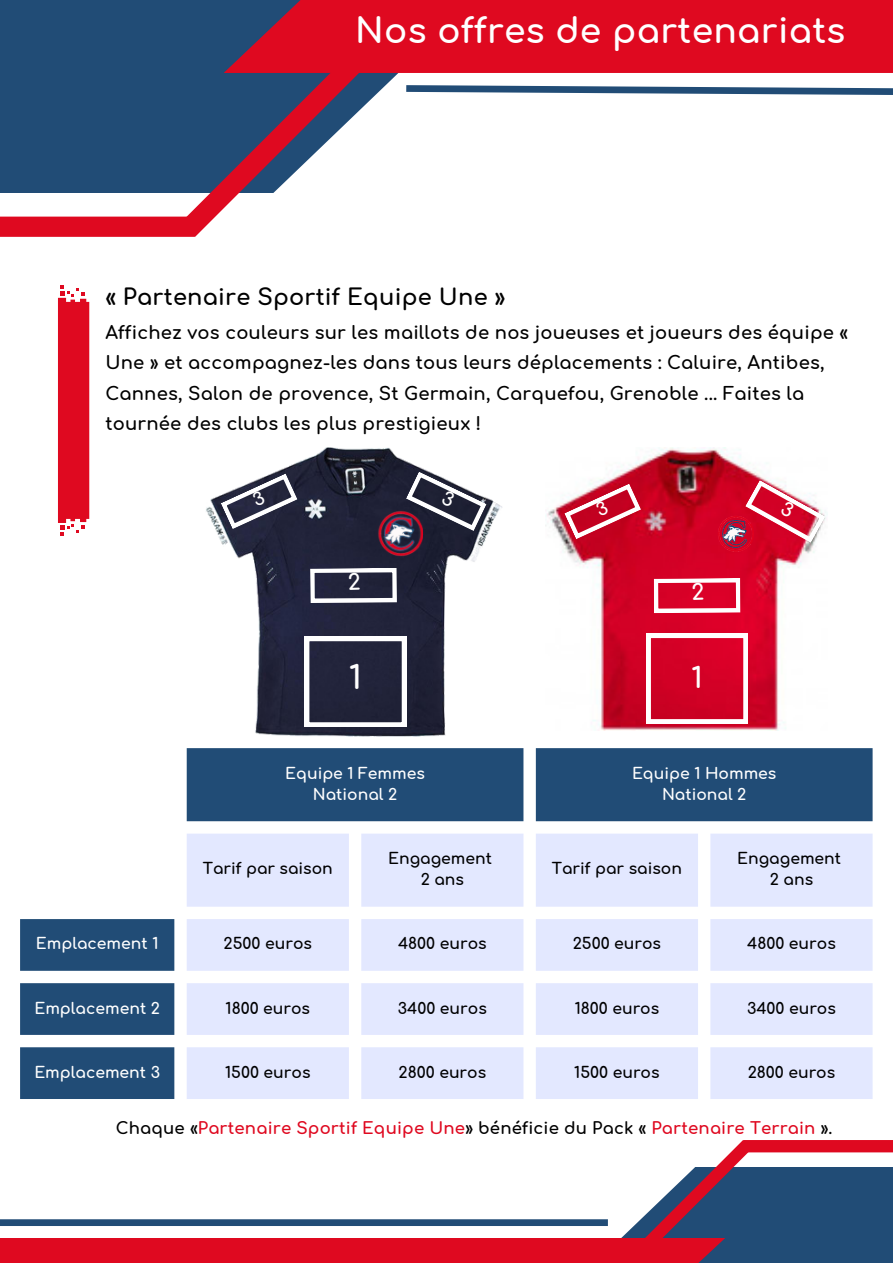
<style>
.page{position:relative;width:893px;height:1264px;background:#fff}
.page>*{position:absolute;margin:0;border:0;box-sizing:border-box;transform-origin:0 0}
.t1{font:700 34.5px "Comfortaa";letter-spacing:.01em;color:#fff}
.t2{font:700 32.25px "Comfortaa";color:#fff}
.t3{font:700 28.5px "Comfortaa";color:#fff}
.t4{font:700 22.5px "Comfortaa";letter-spacing:.01em;color:#000}
.t5{font:700 18px/30.3px "Comfortaa";letter-spacing:.01em;color:#000}
.t6{font:700 16.5px "Comfortaa";letter-spacing:.01em;color:#df0920}
.t7{font:700 15.6px "Comfortaa";color:#000}
.t8{font:700 15.6px "Comfortaa";color:#fff}
.s1{color:#000}
</style>
<div class="page">
<div style="left:0;top:0;width:516px;height:193px;background:#214c76"></div>
<div style="left:0;top:216px;width:195px;height:21px;background:#df0920"></div>
<div style="left:743px;top:1139px;width:149px;height:13px;background:#df0920"></div>
<svg style="left:495px;top:82px;width:397px;height:17px"></svg>
<div style="left:547px;top:1166px;width:345px;height:96px;background:#214c76"></div>
<div style="left:0;top:1219px;width:608px;height:6px;background:#214c76"></div>
<svg style="left:159px;top:73px;width:336px;height:164px"></svg>
<svg style="left:560px;top:1139px;width:204px;height:98px"></svg>
<div style="left:224px;top:0;width:668px;height:73px;background:#df0920"></div>
<div style="left:0;top:1237px;width:725px;height:25px;background:#df0920"></div>
<svg style="left:58px;top:285px;width:31px;height:250px;background:#e22035"></svg>
<svg style="left:20px;top:748px;width:852px;height:350px;fill:#214c76"></svg>
<svg style="left:187px;top:833px;width:685px;height:265px;fill:#e3e8ff"></svg>
<img style="left:206px;top:448px;width:296px;height:288px">
<svg style="left:305px;top:636px;width:101px;height:90px"></svg>
<img style="left:545px;top:448px;width:281px;height:282px">
<svg style="left:646px;top:633px;width:101px;height:90px"></svg>
<img style="left:717px;top:512px;width:36px;height:44px">
<svg style="left:221px;top:473px;width:76px;height:56px"></svg>
<svg style="left:406px;top:471px;width:80px;height:60px"></svg>
<svg style="left:310px;top:568px;width:87px;height:35px"></svg>
<svg style="left:564px;top:483px;width:77px;height:56px"></svg>
<svg style="left:745px;top:480px;width:80px;height:62px"></svg>
<svg style="left:653px;top:578px;width:87px;height:35px"></svg>
<p class="t1" style="left:355px;top:13px;width:491px">Nos offres de partenariats</p>
<p class="t4" style="left:105px;top:285px;width:401px">« Partenaire Sportif Equipe Une »</p>
<p class="t5" style="left:105px;top:318px;width:744px">Affichez vos couleurs sur les maillots de nos joueuses et joueurs des équipe « Une » et accompagnez-les dans tous leurs déplacements : Caluire, Antibes, Cannes, Salon de provence, St Germain, Carquefou, Grenoble ... Faites la tournée des clubs les plus prestigieux !</p>
<p class="t2" style="left:349px;top:660px;width:14px">1</p>
<p class="t3" style="left:691px;top:662px;width:13px">1</p>
<p class="t8" style="left:285px;top:764px;width:141px">Equipe 1 Femmes</p>
<p class="t8" style="left:313px;top:786px;width:86px">National 2</p>
<p class="t8" style="left:632px;top:764px;width:146px">Equipe 1 Hommes</p>
<p class="t8" style="left:662px;top:786px;width:86px">National 2</p>
<p class="t7" style="left:203px;top:860px;width:132px">Tarif par saison</p>
<p class="t7" style="left:388px;top:850px;width:105px">Engagement</p>
<p class="t7" style="left:420px;top:871px;width:45px">2 ans</p>
<p class="t7" style="left:552px;top:860px;width:132px">Tarif par saison</p>
<p class="t7" style="left:737px;top:850px;width:105px">Engagement</p>
<p class="t7" style="left:769px;top:871px;width:45px">2 ans</p>
<p class="t8" style="left:36px;top:935px;width:124px">Emplacement 1</p>
<p class="t7" style="left:224px;top:935px;width:90px">2500 euros</p>
<p class="t7" style="left:398px;top:935px;width:90px">4800 euros</p>
<p class="t7" style="left:572px;top:935px;width:90px">2500 euros</p>
<p class="t7" style="left:747px;top:935px;width:90px">4800 euros</p>
<p class="t8" style="left:34px;top:999px;width:127px">Emplacement 2</p>
<p class="t7" style="left:225px;top:999px;width:86px">1800 euros</p>
<p class="t7" style="left:398px;top:999px;width:90px">3400 euros</p>
<p class="t7" style="left:574px;top:999px;width:86px">1800 euros</p>
<p class="t7" style="left:747px;top:999px;width:90px">3400 euros</p>
<p class="t8" style="left:34px;top:1063px;width:127px">Emplacement 3</p>
<p class="t7" style="left:225px;top:1063px;width:87px">1500 euros</p>
<p class="t7" style="left:398px;top:1063px;width:89px">2800 euros</p>
<p class="t7" style="left:574px;top:1063px;width:87px">1500 euros</p>
<p class="t7" style="left:747px;top:1063px;width:89px">2800 euros</p>
<p class="t6" style="left:116px;top:1119px;width:718px"><span class="s1">Chaque «</span>Partenaire Sportif Equipe Une<span class="s1">» bénéficie du Pack «</span> Partenaire Terrain <span class="s1">».</span></p>
</div>
